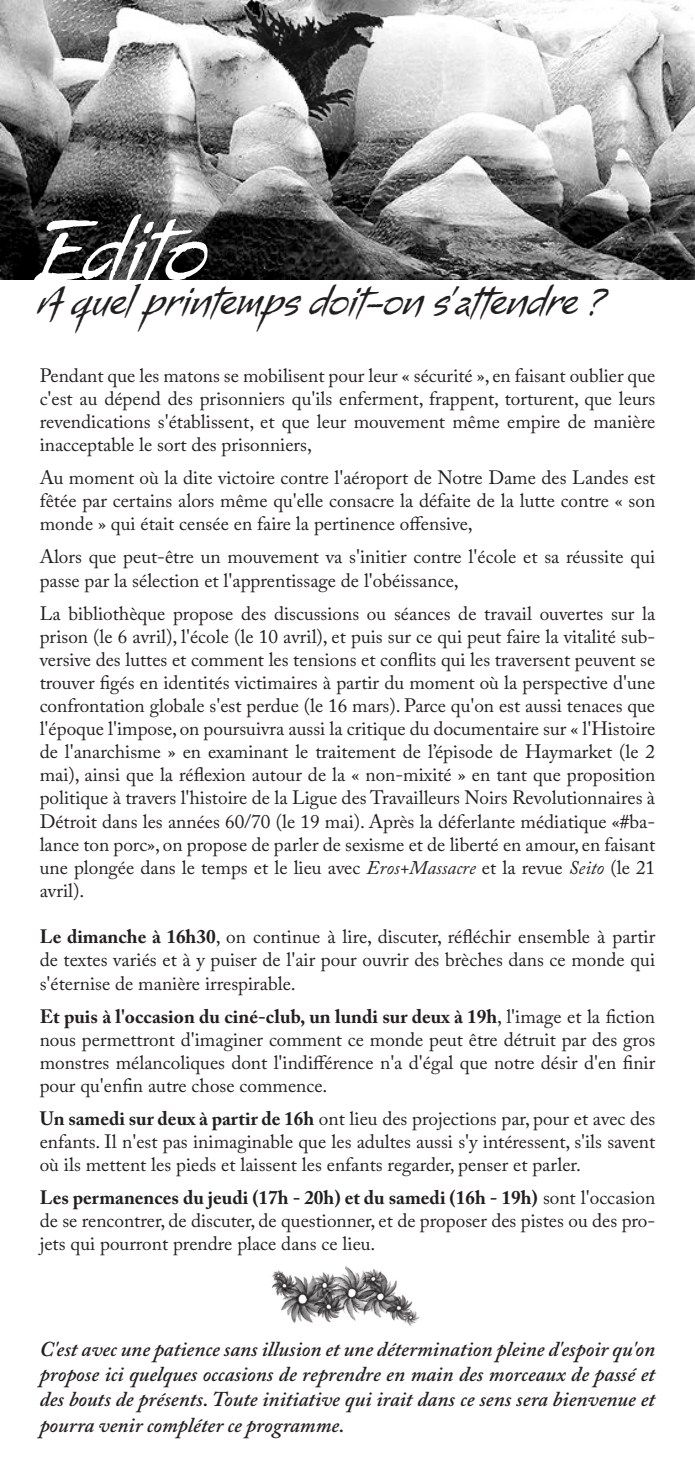
<style>
.page{position:relative;width:695px;height:1474px;background:#fff}
.page>*{position:absolute;margin:0;border:0;box-sizing:border-box;transform-origin:0 0}
.t1{font:87.5px "Alma";color:#fff}
.t2{font:40.25px "Alma";color:#231f20}
.t3{font:italic 600 21px/25.2px "Adobe Caslon Pro";color:#231f20;text-align:justify}
.t4{font:19.25px/23.1px "Adobe Caslon Pro";color:#231f20;text-align:justify}
.s1{font-style:italic}
.s2{font-weight:700}
</style>
<div class="page">
<img style="left:0;top:0;width:694px;height:280px">
<img style="left:272px;top:1266px;width:148px;height:60px">
<h1 class="t1" style="left:40px;top:200px;width:167px">Edito</h1>
<h2 class="t2" style="left:40px;top:277px;width:570px">A quel printemps doit-on s'attendre ?</h2>
<p class="t4" style="left:40px;top:363px;width:617px">Pendant que les matons se mobilisent pour leur « sécurité », en faisant oublier que c'est au dépend des prisonniers qu'ils enferment, frappent, torturent, que leurs revendications s'établissent, et que leur mouvement même empire de manière inacceptable le sort des prisonniers,</p>
<p class="t4" style="left:40px;top:466px;width:617px">Au moment où la dite victoire contre l'aéroport de Notre Dame des Landes est fêtée par certains alors même qu'elle consacre la défaite de la lutte contre « son monde » qui était censée en faire la pertinence offensive,</p>
<p class="t4" style="left:40px;top:545px;width:617px">Alors que peut-être un mouvement va s'initier contre l'école et sa réussite qui passe par la sélection et l'apprentissage de l'obéissance,</p>
<p class="t4" style="left:40px;top:601px;width:617px">La bibliothèque propose des discussions ou séances de travail ouvertes sur la prison (le 6 avril), l'école (le 10 avril), et puis sur ce qui peut faire la vitalité sub&shy;versive des luttes et comment les tensions et conflits qui les traversent peuvent se trouver figés en identités victimaires à partir du moment où la perspective d'une confrontation globale s'est perdue (le 16 mars). Parce qu'on est aussi tenaces que l'époque l'impose, on poursuivra aussi la critique du documentaire sur « l'Histoire de l'anarchisme » en examinant le traitement de l’épisode de Haymarket (le 2 mai), ainsi que la réflexion autour de la « non-mixité » en tant que proposition politique à travers l'histoire de la Ligue des Travailleurs Noirs Revolutionnaires à Détroit dans les années 60/70 (le 19 mai). Après la déferlante médiatique «#ba&shy;lance ton porc», on propose de parler de sexisme et de liberté en amour, en faisant une plongée dans le temps et le lieu avec <span class="s1">Eros+Massacre</span> et la revue <span class="s1">Seito</span> (le 21 avril).</p>
<p class="t4" style="left:40px;top:925px;width:617px"><span class="s2">Le dimanche à 16h30</span>, on continue à lire, discuter, réfléchir ensemble à partir de textes variés et à y puiser de l'air pour ouvrir des brèches dans ce monde qui s'éternise de manière irrespirable.</p>
<p class="t4" style="left:40px;top:1004px;width:617px"><span class="s2">Et puis à l'occasion du ciné-club, un lundi sur deux à 19h</span>, l'image et la fiction nous permettront d'imaginer comment ce monde peut être détruit par des gros monstres mélancoliques dont l'indifférence n'a d'égal que notre désir d'en finir pour qu'enfin autre chose commence.</p>
<p class="t4" style="left:40px;top:1106px;width:617px"><span class="s2">Un samedi sur deux à partir de 16h</span> ont lieu des projections par, pour et avec des enfants. Il n'est pas inimaginable que les adultes aussi s'y intéressent, s'ils savent où ils mettent les pieds et laissent les enfants regarder, penser et parler.</p>
<p class="t4" style="left:40px;top:1185px;width:617px"><span class="s2">Les permanences du jeudi (17h - 20h) et du samedi (16h - 19h)</span> sont l'occasion de se rencontrer, de discuter, de questionner, et de proposer des pistes ou des pro&shy;jets qui pourront prendre place dans ce lieu.</p>
<p class="t3" style="left:40px;top:1335px;width:617px">C'est avec une patience sans illusion et une détermination pleine d'espoir qu'on propose ici quelques occasions de reprendre en main des morceaux de passé et des bouts de présents. Toute initiative qui irait dans ce sens sera bienvenue et pourra venir compléter ce programme.</p>
</div>
